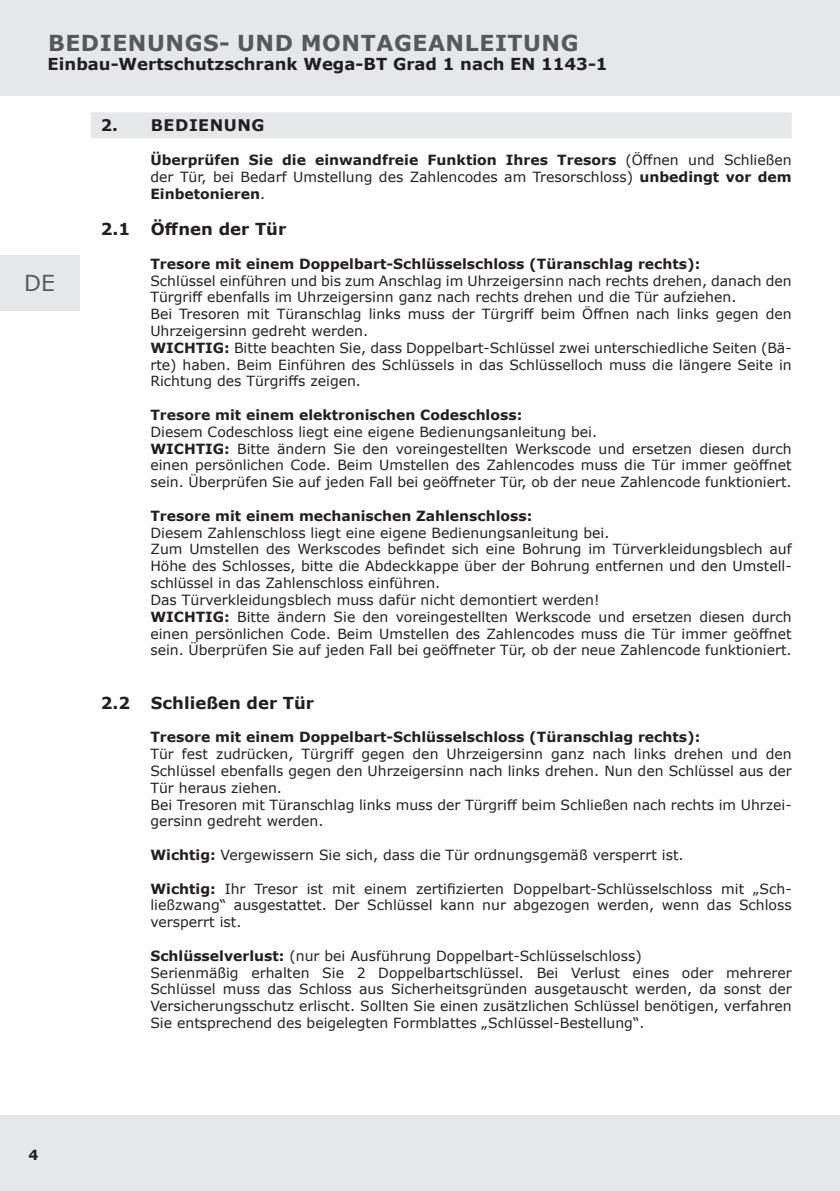
<style>
.page{position:relative;width:840px;height:1191px;background:#fff}
.page>*{position:absolute;margin:0;border:0;box-sizing:border-box;transform-origin:0 0}
.Kopfzeile_Headline{font:700 22px "Verdana";letter-spacing:.025em;color:#57585a}
.t1{font:22px "Verdana";color:#57585a}
.Subheadline_Titel{font:700 16.4px "Verdana";color:#231f20}
.Überschriften_im_Satzspiegel{font:700 16.4px "Verdana";color:#231f20}
.Kapitel_mit_Unterlegung_10__black{font:700 16px "Verdana";letter-spacing:.035em;color:#231f20}
.Fließtext{font:14px/16.8px "Verdana";color:#231f20;text-align:justify}
.Fließtext-2{font:700 14px/16.8px "Verdana";color:#231f20;text-align:justify}
.Fließtext_bold{font:700 14px "Verdana";color:#231f20}
.s1{font-weight:400}
.s2{font-weight:700}
</style>
<div class="page">
<div style="left:0;top:255px;width:79px;height:55px;background:#e6e7e9"></div>
<div style="left:0;top:1115px;width:839px;height:76px;background:#e6e7e9"></div>
<div style="left:0;top:0;width:839px;height:95px;background:#e6e7e9"></div>
<div style="left:91px;top:112px;width:700px;height:26px;background:#e6e7e9"></div>
<p class="Kopfzeile_Headline" style="left:48px;top:27px;width:532px">BEDIENUNGS- UND MONTAGEANLEITUNG</p>
<p class="Subheadline_Titel" style="left:48px;top:53px;width:561px">Einbau-Wertschutzschrank Wega-BT Grad 1 nach EN 1143-1</p>
<h1 class="t1" style="left:24px;top:268px;width:32px">DE</h1>
<p class="Fließtext-2" style="left:29px;top:1146px;width:11px">4</p>
<p class="Kapitel_mit_Unterlegung_10__black" style="left:101px;top:114px;width:165px">2. BEDIENUNG</p>
<p class="Fließtext-2" style="left:150px;top:151px;width:642px">Überprüfen Sie die einwandfreie Funktion Ihres Tresors <span class="s1">(Öffnen und Schließen der Tür, bei Bedarf Umstellung des Zahlencodes am Tresorschloss)</span> unbedingt vor dem Einbetonieren<span class="s1">.</span></p>
<p class="Überschriften_im_Satzspiegel" style="left:101px;top:218px;width:187px">2.1 Öffnen der Tür</p>
<p class="Fließtext-2" style="left:150px;top:255px;width:551px">Tresore mit einem Doppelbart-Schlüsselschloss (Türanschlag rechts):</p>
<p class="Fließtext" style="left:150px;top:272px;width:642px">Schlüssel einführen und bis zum Anschlag im Uhrzeigersinn nach rechts drehen, danach den<br>Türgriff ebenfalls im Uhrzeigersinn ganz nach rechts drehen und die Tür aufziehen.</p>
<p class="Fließtext" style="left:150px;top:305px;width:642px">Bei Tresoren mit Türanschlag links muss der Türgriff beim Öffnen nach links gegen den<br>Uhrzeigersinn gedreht werden.</p>
<p class="Fließtext" style="left:150px;top:339px;width:642px"><span class="s2">WICHTIG:</span> Bitte beachten Sie, dass Doppelbart-Schlüssel zwei unterschiedliche Seiten (Bä&shy;rte) haben. Beim Einführen des Schlüssels in das Schlüsselloch muss die längere Seite in Richtung des Türgriffs zeigen.</p>
<p class="Fließtext-2" style="left:150px;top:406px;width:373px">Tresore mit einem elektronischen Codeschloss:</p>
<p class="Fließtext" style="left:150px;top:423px;width:448px">Diesem Codeschloss liegt eine eigene Bedienungsanleitung bei.</p>
<p class="Fließtext" style="left:150px;top:440px;width:642px"><span class="s2">WICHTIG:</span> Bitte ändern Sie den voreingestellten Werkscode und ersetzen diesen durch einen persönlichen Code. Beim Umstellen des Zahlencodes muss die Tür immer geöffnet sein. Überprüfen Sie auf jeden Fall bei geöffneter Tür, ob der neue Zahlencode funktioniert.</p>
<p class="Fließtext_bold" style="left:150px;top:506px;width:383px">Tresore mit einem mechanischen Zahlenschloss:</p>
<p class="Fließtext" style="left:150px;top:524px;width:460px">Diesem Zahlenschloss liegt eine eigene Bedienungsanleitung bei.</p>
<p class="Fließtext" style="left:150px;top:541px;width:642px">Zum Umstellen des Werkscodes befindet sich eine Bohrung im Türverkleidungsblech auf Höhe des Schlosses, bitte die Abdeckkappe über der Bohrung entfernen und den Umstell&shy;schlüssel in das Zahlenschloss einführen.</p>
<p class="Fließtext" style="left:150px;top:591px;width:450px">Das Türverkleidungsblech muss dafür nicht demontiert werden!</p>
<p class="Fließtext" style="left:150px;top:608px;width:642px"><span class="s2">WICHTIG:</span> Bitte ändern Sie den voreingestellten Werkscode und ersetzen diesen durch einen persönlichen Code. Beim Umstellen des Zahlencodes muss die Tür immer geöffnet sein. Überprüfen Sie auf jeden Fall bei geöffneter Tür, ob der neue Zahlencode funktioniert.</p>
<p class="Überschriften_im_Satzspiegel" style="left:101px;top:691px;width:215px">2.2 Schließen der Tür</p>
<p class="Fließtext_bold" style="left:150px;top:727px;width:551px">Tresore mit einem Doppelbart-Schlüsselschloss (Türanschlag rechts):</p>
<p class="Fließtext" style="left:150px;top:745px;width:642px">Tür fest zudrücken, Türgriff gegen den Uhrzeigersinn ganz nach links drehen und den Schlüssel ebenfalls gegen den Uhrzeigersinn nach links drehen. Nun den Schlüssel aus der Tür heraus ziehen.</p>
<p class="Fließtext" style="left:150px;top:796px;width:642px">Bei Tresoren mit Türanschlag links muss der Türgriff beim Schließen nach rechts im Uhrzei&shy;gersinn gedreht werden.</p>
<p class="Fließtext" style="left:150px;top:846px;width:534px"><span class="s2">Wichtig:</span> Vergewissern Sie sich, dass die Tür ordnungsgemäß versperrt ist.</p>
<p class="Fließtext" style="left:150px;top:880px;width:642px"><span class="s2">Wichtig:</span> Ihr Tresor ist mit einem zertifizierten Doppelbart-Schlüsselschloss mit „Sch&shy;ließzwang“ ausgestattet. Der Schlüssel kann nur abgezogen werden, wenn das Schloss versperrt ist.</p>
<p class="Fließtext" style="left:150px;top:947px;width:492px"><span class="s2">Schlüsselverlust:</span> (nur bei Ausführung Doppelbart-Schlüsselschloss)</p>
<p class="Fließtext" style="left:150px;top:964px;width:642px">Serienmäßig erhalten Sie 2 Doppelbartschlüssel. Bei Verlust eines oder mehrerer Schlüssel muss das Schloss aus Sicherheitsgründen ausgetauscht werden, da sonst der Versicherungsschutz erlischt. Sollten Sie einen zusätzlichen Schlüssel benötigen, verfahren Sie entsprechend des beigelegten Formblattes „Schlüssel-Bestellung“.</p>
</div>
